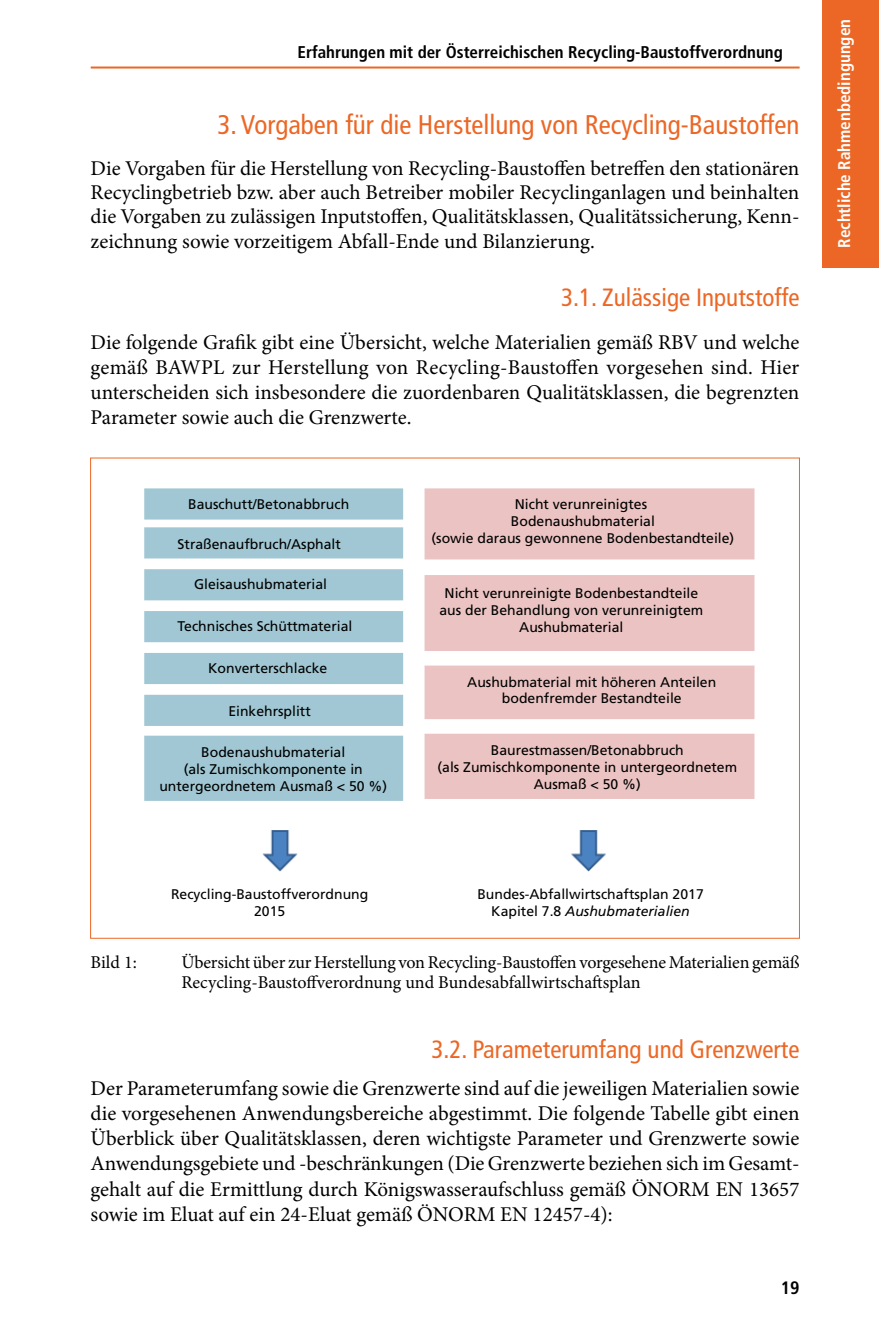
<style>
.page{position:relative;width:879px;height:1333px;background:#fff}
.page>*{position:absolute;margin:0;border:0;box-sizing:border-box;transform-origin:0 0}
.t1{font:condensed 27px "Frutiger";color:#ec6725}
.t2{font:condensed 25px "Frutiger";color:#ec6725}
.t3{font:21px/25.2px "Minion Pro";color:#000;text-align:justify}
.t4{font:18px/20px "Minion Pro";letter-spacing:-.01em;color:#000}
.t5{font:700 condensed 18px "Frutiger";color:#000}
.t6{font:700 condensed 17px "Frutiger";color:#000}
.t7{font:700 condensed 17px "Frutiger";color:#fff}
.t8{font:14px/16.8px "Frutiger";color:#000;text-align:center}
.s1{font-style:italic}
</style>
<div class="page">
<hr style="left:91px;top:66px;width:708px;height:2px;background:#ec6725">
<div style="left:822px;top:0;width:57px;height:267px;background:#ec6725"></div>
<img style="left:144px;top:488px;width:611px;height:384px">
<div style="left:156px;top:492px;width:227px;height:23px;background:#a0c7d3"></div>
<div style="left:156px;top:533px;width:227px;height:22px;background:#a0c7d3"></div>
<div style="left:154px;top:576px;width:227px;height:22px;background:#a0c7d3"></div>
<div style="left:160px;top:615px;width:227px;height:23px;background:#a0c7d3"></div>
<div style="left:160px;top:658px;width:227px;height:22px;background:#a0c7d3"></div>
<div style="left:160px;top:699px;width:227px;height:22px;background:#a0c7d3"></div>
<div style="left:445px;top:492px;width:282px;height:63px;background:#eac3c2"></div>
<div style="left:430px;top:579px;width:320px;height:63px;background:#eac3c2"></div>
<div style="left:427px;top:739px;width:320px;height:57px;background:#eac3c2"></div>
<div style="left:426px;top:667px;width:320px;height:49px;background:#eac3c2"></div>
<div style="left:158px;top:739px;width:227px;height:57px;background:#a0c7d3"></div>
<p class="t6" style="left:298px;top:42px;width:487px">Erfahrungen mit der Österreichischen Recycling-Baustoffverordnung</p>
<p class="t1" style="left:217px;top:109px;width:583px">3. Vorgaben für die Herstellung von Recycling-Baustoffen</p>
<p class="t3" style="left:91px;top:156px;width:710px;line-height:24.4px">Die Vorgaben für die Herstellung von Recycling-Baustoffen betreffen den stationären Recyclingbetrieb bzw. aber auch Betreiber mobiler Recyclinganlagen und beinhalten die Vorgaben zu zulässigen Inputstoffen, Qualitätsklassen, Qualitätssicherung, Kenn&shy;zeichnung sowie vorzeitigem Abfall-Ende und Bilanzierung.</p>
<p class="t2" style="left:561px;top:283px;width:240px">3.1. Zulässige Inputstoffe</p>
<p class="t3" style="left:91px;top:329px;width:710px">Die folgende Grafik gibt eine Übersicht, welche Materialien gemäß RBV und welche gemäß BAWPL zur Herstellung von Recycling-Baustoffen vorgesehen sind. Hier unterscheiden sich insbesondere die zuordenbaren Qualitätsklassen, die begrenzten Parameter sowie auch die Grenzwerte.</p>
<p class="t8" style="left:188px;top:495px;width:162px">Bauschutt/Betonabbruch</p>
<p class="t8" style="left:178px;top:536px;width:165px">Straßenaufbruch/Asphalt</p>
<p class="t8" style="left:194px;top:576px;width:135px">Gleisaushubmaterial</p>
<p class="t8" style="left:178px;top:617px;width:176px">Technisches Schüttmaterial</p>
<p class="t8" style="left:208px;top:660px;width:121px">Konverterschlacke</p>
<p class="t8" style="left:228px;top:702px;width:84px">Einkehrsplitt</p>
<p class="t8" style="left:159px;top:743px;width:229px">Bodenaushubmaterial<br>(als Zumischkomponente in untergeordnetem Ausmaß &lt; 50 %)</p>
<p class="t8" style="left:431px;top:495px;width:304px">Nicht verunreinigtes<br>Bodenaushubmaterial<br>(sowie daraus gewonnene Bodenbestandteile)</p>
<p class="t8" style="left:439px;top:585px;width:265px">Nicht verunreinigte Bodenbestandteile aus der Behandlung von verunreinigtem<br>Aushubmaterial</p>
<p class="t8" style="left:467px;top:673px;width:250px">Aushubmaterial mit höheren Anteilen bodenfremder Bestandteile</p>
<p class="t8" style="left:437px;top:741px;width:301px">Baurestmassen/Betonabbruch<br>(als Zumischkomponente in untergeordnetem<br>Ausmaß &lt; 50 %)</p>
<p class="t8" style="left:171px;top:886px;width:199px">Recycling-Baustoffverordnung<br>2015</p>
<p class="t8" style="left:477px;top:886px;width:228px">Bundes-Abfallwirtschaftsplan 2017<br>Kapitel 7.8 <span class="s1">Aushubmaterialien</span></p>
<p class="t4" style="left:91px;top:952px;width:48px">Bild 1:</p>
<p class="t4" style="left:181px;top:952px;width:620px">Übersicht über zur Herstellung von Recycling-Baustoffen vorgesehene Materialien gemäß<br>Recycling-Baustoffverordnung und Bundesabfallwirtschaftsplan</p>
<p class="t2" style="left:431px;top:1034px;width:369px">3.2. Parameterumfang und Grenzwerte</p>
<p class="t3" style="left:91px;top:1075px;width:710px">Der Parameterumfang sowie die Grenzwerte sind auf die jeweiligen Materialien sowie die vorgesehenen Anwendungsbereiche abgestimmt. Die folgende Tabelle gibt einen Überblick über Qualitätsklassen, deren wichtigste Parameter und Grenzwerte sowie Anwendungsgebiete und -beschränkungen (Die Grenzwerte beziehen sich im Gesamt&shy;gehalt auf die Ermittlung durch Königswasseraufschluss gemäß ÖNORM EN 13657 sowie im Eluat auf ein 24-Eluat gemäß ÖNORM EN 12457-4):</p>
<p class="t5" style="left:780px;top:1276px;width:20px">19</p>
<p class="t7" style="left:834px;top:247px;width:230px;rotate:-90deg">Rechtliche Rahmenbedingungen</p>
</div>
